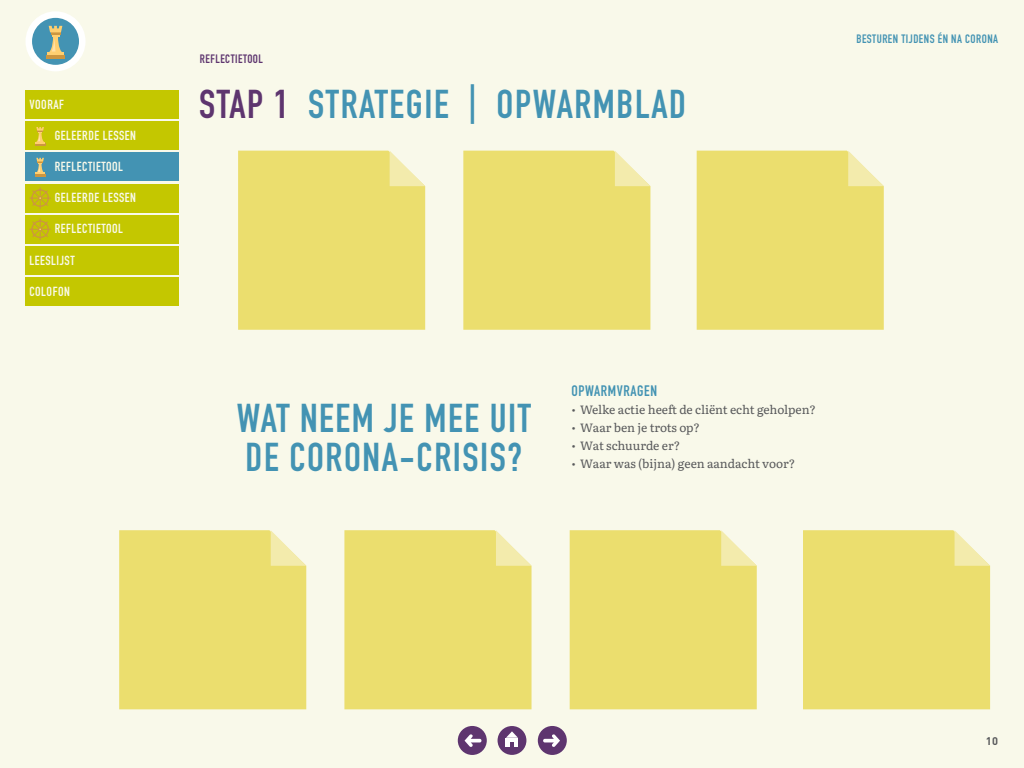
<style>
.page{position:relative;width:1024px;height:768px;background:#f9f9ea}
.page>*{position:absolute;margin:0;border:0;box-sizing:border-box;transform-origin:0 0}
.t1{font:700 39.7px "DIN Condensed";letter-spacing:.04em;color:#4393b3}
.t2{font:700 15px "DIN Condensed";letter-spacing:.04em;color:#4393b3}
.t3{font:700 13px "DIN Condensed";letter-spacing:.04em;color:#f9f9ea}
.t4{font:12px "Literata";letter-spacing:-.01em;color:#58595b}
.t5{font:700 12px "DIN Condensed";letter-spacing:.04em;color:#4393b3}
.t6{font:700 12px "DIN Condensed";letter-spacing:.04em;color:#5e356f}
.t7{font:700 11px "DINOT";color:#58595b}
.s1{color:#5e356f}
</style>
<div class="page">
<div style="left:538px;top:726px;width:29px;height:29px;background:#5e356f;border-radius:50%"></div>
<svg style="left:543px;top:734px;width:17px;height:13px"></svg>
<div style="left:458px;top:726px;width:29px;height:29px;background:#5e356f;border-radius:50%"></div>
<svg style="left:465px;top:734px;width:16px;height:13px"></svg>
<div style="left:498px;top:726px;width:28px;height:29px;background:#5e356f;border-radius:50%"></div>
<svg style="left:506px;top:731px;width:12px;height:16px"></svg>
<div style="left:26px;top:11px;width:60px;height:60px;background:#fff;border-radius:50%"></div>
<div style="left:32px;top:18px;width:47px;height:47px;background:#4393b3;border-radius:50%"></div>
<hr style="left:46px;top:55px;width:19px;height:4px;background:#cc9640">
<svg style="left:47px;top:26px;width:17px;height:29px"></svg>
<div style="left:238px;top:151px;width:187px;height:179px;background:#ebde6e"></div>
<svg style="left:390px;top:151px;width:35px;height:35px"></svg>
<div style="left:344px;top:530px;width:188px;height:179px;background:#ebde6e"></div>
<svg style="left:496px;top:530px;width:36px;height:36px"></svg>
<div style="left:463px;top:151px;width:187px;height:179px;background:#ebde6e"></div>
<svg style="left:615px;top:151px;width:35px;height:35px"></svg>
<div style="left:570px;top:530px;width:187px;height:179px;background:#ebde6e"></div>
<svg style="left:721px;top:530px;width:36px;height:36px"></svg>
<div style="left:697px;top:151px;width:187px;height:179px;background:#ebde6e"></div>
<svg style="left:848px;top:151px;width:36px;height:35px"></svg>
<div style="left:803px;top:530px;width:187px;height:179px;background:#ebde6e"></div>
<svg style="left:955px;top:530px;width:35px;height:36px"></svg>
<div style="left:119px;top:530px;width:187px;height:179px;background:#ebde6e"></div>
<svg style="left:271px;top:530px;width:35px;height:36px"></svg>
<div style="left:26px;top:153px;width:153px;height:28px;background:#4393b3"></div>
<div style="left:26px;top:121px;width:153px;height:29px;background:#c4c700"></div>
<div style="left:26px;top:90px;width:153px;height:29px;background:#c4c700"></div>
<div style="left:26px;top:184px;width:153px;height:29px;background:#c4c700"></div>
<div style="left:26px;top:215px;width:153px;height:29px;background:#c4c700"></div>
<div style="left:26px;top:246px;width:153px;height:29px;background:#c4c700"></div>
<div style="left:26px;top:277px;width:153px;height:29px;background:#c4c700"></div>
<svg style="left:29px;top:218px;width:22px;height:22px"></svg>
<svg style="left:29px;top:187px;width:22px;height:22px"></svg>
<svg style="left:35px;top:158px;width:10px;height:18px"></svg>
<svg style="left:35px;top:127px;width:10px;height:18px"></svg>
<p class="t3" style="left:29px;top:95px;width:36px">VOORAF</p>
<p class="t3" style="left:55px;top:127px;width:83px">GELEERDE LESSEN</p>
<p class="t3" style="left:55px;top:158px;width:70px">REFLECTIETOOL</p>
<p class="t3" style="left:55px;top:189px;width:83px">GELEERDE LESSEN</p>
<p class="t3" style="left:55px;top:220px;width:70px">REFLECTIETOOL</p>
<p class="t3" style="left:29px;top:251px;width:47px">LEESLIJST</p>
<p class="t3" style="left:29px;top:282px;width:42px">COLOFON</p>
<p class="t6" style="left:200px;top:51px;width:65px">REFLECTIETOOL</p>
<p class="t1" style="left:199px;top:78px;width:488px"><span class="s1">STAP 1</span> STRATEGIE | OPWARMBLAD</p>
<p class="t5" style="left:856px;top:30px;width:143px">BESTUREN TIJDENS ÉN NA CORONA</p>
<p class="t1" style="left:237px;top:391px;width:296px">WAT NEEM JE MEE UIT</p>
<p class="t1" style="left:246px;top:430px;width:278px">DE CORONA-CRISIS?</p>
<p class="t2" style="left:572px;top:381px;width:87px">OPWARMVRAGEN</p>
<p class="t4" style="left:572px;top:400px;width:246px">• Welke actie heeft de cliënt echt geholpen?</p>
<p class="t4" style="left:572px;top:418px;width:130px">• Waar ben je trots op?</p>
<p class="t4" style="left:572px;top:436px;width:110px">• Wat schuurde er?</p>
<p class="t4" style="left:572px;top:454px;width:225px">• Waar was (bijna) geen aandacht voor?</p>
<p class="t7" style="left:986px;top:734px;width:14px">10</p>
</div>
